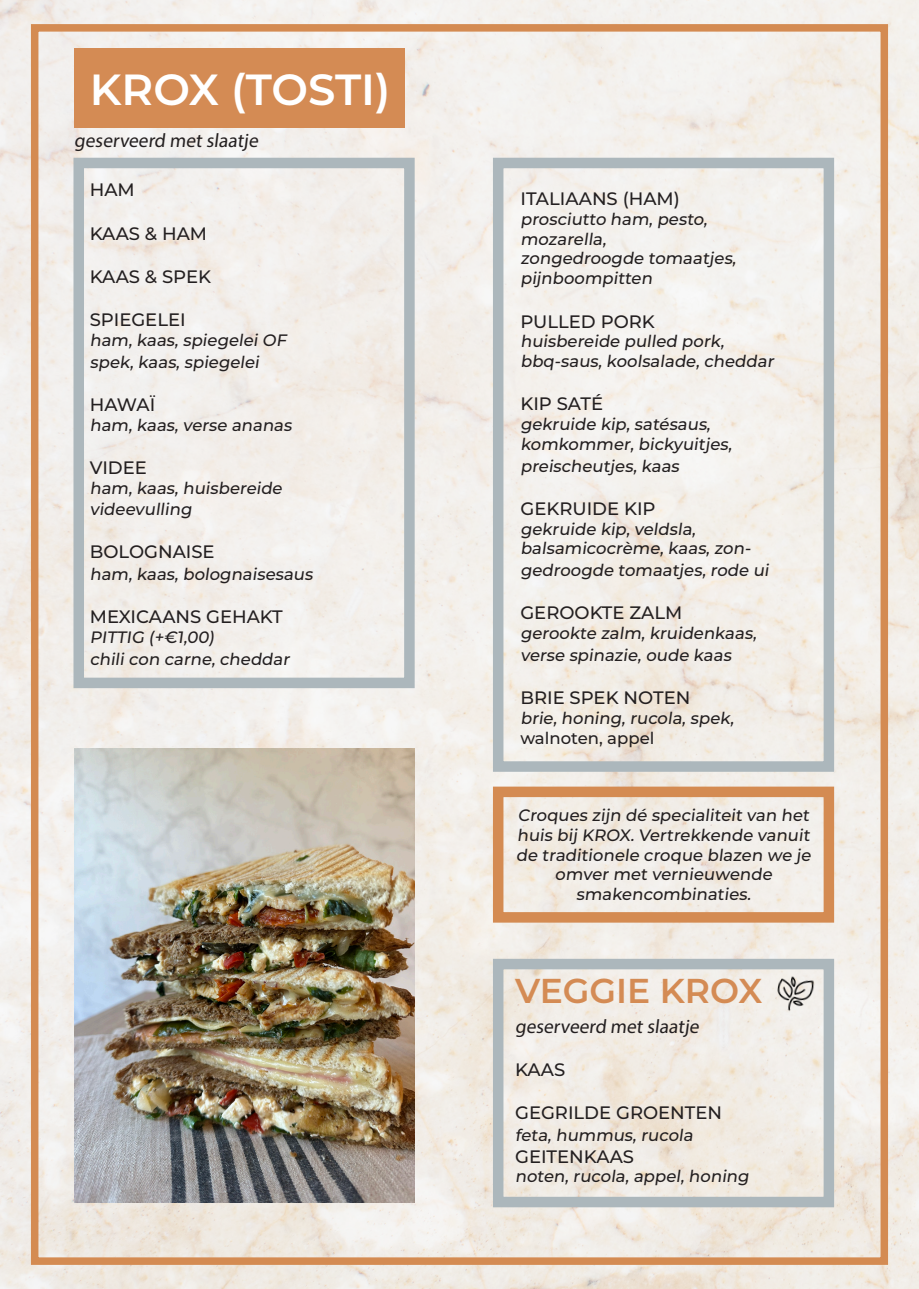
<style>
.page{position:relative;width:919px;height:1289px;background:#fff}
.page>*{position:absolute;margin:0;border:0;box-sizing:border-box;transform-origin:0 0}
.t1{font:600 43.5px "Montserrat";color:#fff}
.t2{font:600 34.5px "Montserrat";color:#d48b54}
.t3{font:19.5px "Myriad Pro";color:#231f20}
.t4{font:500 18px "Montserrat";color:#231f20}
.t5{font:500 16.5px/19.8px "Montserrat";color:#231f20}
</style>
<div class="page">
<img style="left:0;top:0;width:918px;height:1288px">
<div style="left:493px;top:158px;width:341px;height:613px;border:10px solid #acb7bc"></div>
<div style="left:73px;top:158px;width:341px;height:530px;border:10px solid #acb7bc"></div>
<div style="left:493px;top:958px;width:341px;height:249px;border:10px solid #acb7bc"></div>
<img style="left:758px;top:958px;width:71px;height:71px">
<div style="left:74px;top:48px;width:331px;height:79px;background:#d48b54"></div>
<img style="left:74px;top:748px;width:340px;height:454px">
<div style="left:493px;top:786px;width:341px;height:136px;border:10px solid #d48b52"></div>
<div style="left:31px;top:24px;width:856px;height:1240px;border:8px solid #d48b52"></div>
<h1 class="t1" style="left:90px;top:59px;width:302px">KROX (TOSTI)</h1>
<p class="t3" style="left:74px;top:129px;width:188px">geserveerd met slaatje</p>
<p class="t4" style="left:90px;top:177px;width:46px">HAM</p>
<p class="t4" style="left:90px;top:221px;width:119px">KAAS &amp; HAM</p>
<p class="t4" style="left:90px;top:264px;width:123px">KAAS &amp; SPEK</p>
<p class="t4" style="left:90px;top:307px;width:97px">SPIEGELEI</p>
<p class="t5" style="left:90px;top:328px;width:201px;line-height:21.6px">ham, kaas, spiegelei OF spek, kaas, spiegelei</p>
<p class="t4" style="left:90px;top:392px;width:67px">HAWAÏ</p>
<p class="t5" style="left:90px;top:414px;width:206px">ham, kaas, verse ananas</p>
<p class="t4" style="left:90px;top:455px;width:59px">VIDEE</p>
<p class="t5" style="left:90px;top:476px;width:197px;line-height:21.6px">ham, kaas, huisbereide videevulling</p>
<p class="t4" style="left:90px;top:539px;width:126px">BOLOGNAISE</p>
<p class="t5" style="left:90px;top:563px;width:227px">ham, kaas, bolognaisesaus</p>
<p class="t4" style="left:90px;top:604px;width:194px">MEXICAANS GEHAKT</p>
<p class="t5" style="left:90px;top:625px;width:204px;line-height:21.6px">PITTIG (+€1,00)<br>chili con carne, cheddar</p>
<p class="t4" style="left:520px;top:186px;width:161px">ITALIAANS (HAM)</p>
<p class="t5" style="left:520px;top:208px;width:220px">prosciutto ham, pesto, mozarella, zongedroogde tomaatjes, pijnboompitten</p>
<p class="t4" style="left:520px;top:308px;width:136px">PULLED PORK</p>
<p class="t5" style="left:520px;top:331px;width:258px">huisbereide pulled pork, bbq-saus, koolsalade, cheddar</p>
<p class="t4" style="left:520px;top:391px;width:84px">KIP SATÉ</p>
<p class="t5" style="left:520px;top:414px;width:216px">gekruide kip, satésaus, komkommer, bickyuitjes,</p>
<p class="t5" style="left:520px;top:455px;width:163px">preischeutjes, kaas</p>
<p class="t4" style="left:520px;top:496px;width:137px">GEKRUIDE KIP</p>
<p class="t5" style="left:520px;top:518px;width:235px">gekruide kip, veldsla, balsamicocrème, kaas, zon-</p>
<p class="t5" style="left:520px;top:559px;width:253px">gedroogde tomaatjes, rode ui</p>
<p class="t4" style="left:520px;top:600px;width:163px">GEROOKTE ZALM</p>
<p class="t5" style="left:520px;top:621px;width:240px;line-height:21.6px">gerookte zalm, kruidenkaas, verse spinazie, oude kaas</p>
<p class="t4" style="left:520px;top:685px;width:171px">BRIE SPEK NOTEN</p>
<p class="t5" style="left:520px;top:707px;width:218px">brie, honing, rucola, spek, walnoten, appel</p>
<p class="t5" style="left:516px;top:804px;width:299px;text-align:center">Croques zij n dé specialiteit van het huis bij KROX. Vertrekkende vanuit de traditionele croque blazen we je omver met vernieuwende smakencombinaties.</p>
<h2 class="t2" style="left:515px;top:966px;width:249px">VEGGIE KROX</h2>
<p class="t3" style="left:515px;top:1014px;width:188px">geserveerd met slaatje</p>
<p class="t4" style="left:515px;top:1057px;width:52px">KAAS</p>
<p class="t4" style="left:515px;top:1100px;width:208px">GEGRILDE GROENTEN</p>
<p class="t5" style="left:515px;top:1124px;width:182px">feta, hummus, rucola</p>
<p class="t4" style="left:515px;top:1143px;width:120px">GEITENKAAS</p>
<p class="t5" style="left:515px;top:1165px;width:238px">noten, rucola, appel, honing</p>
</div>
